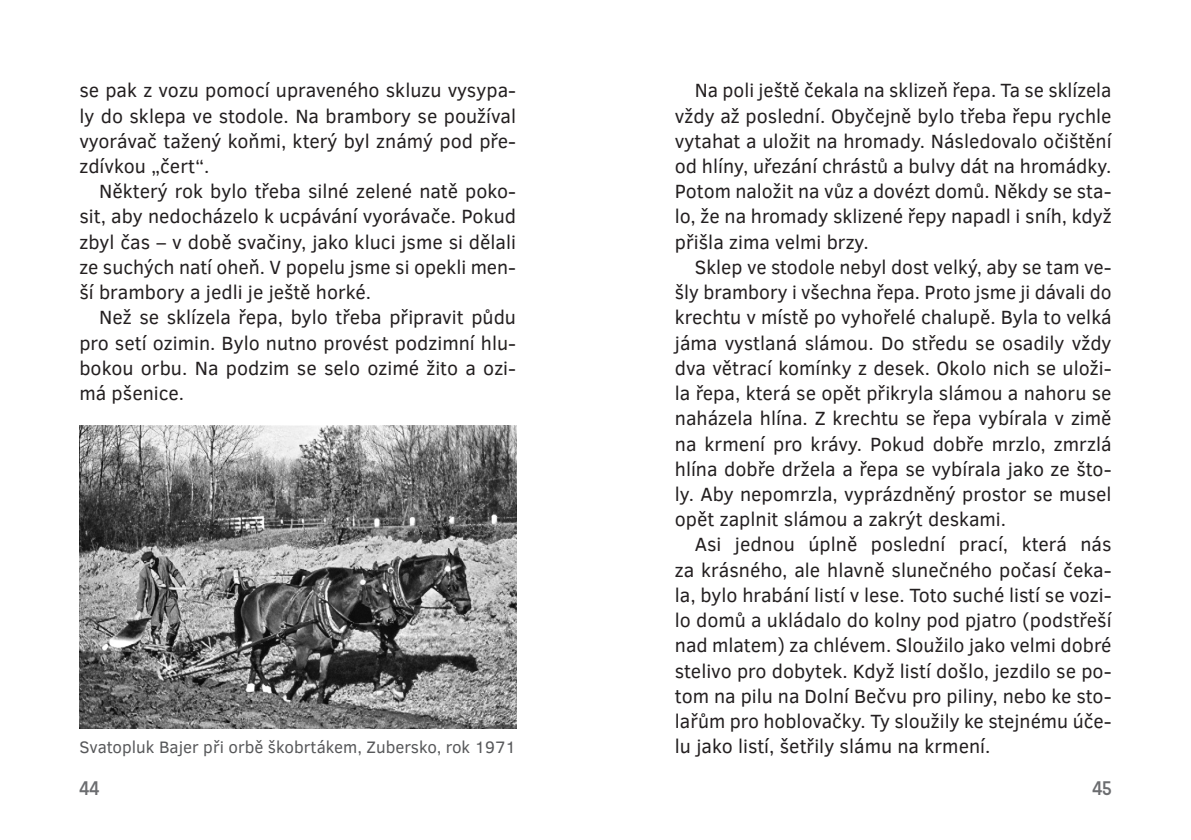
<style>
.page{position:relative;width:1191px;height:840px;background:#fff}
.page>*{position:absolute;margin:0;border:0;box-sizing:border-box;transform-origin:0 0}
.Text-deleni-Lepsi-me{font:19.6px/25.2px "Clear Sans";color:#231f20;text-align:justify}
.t1{font:600 19.6px "Ladislav";color:#6c6d70}
.Popiska_fota{font:17px "Clear Sans";color:#57585a}
</style>
<div class="page">
<img style="left:79px;top:425px;width:437px;height:302px">
<p class="Text-deleni-Lepsi-me" style="left:79px;top:78px;width:438px">se pak z vozu pomocí upraveného skluzu vysypa&shy;ly do sklepa ve stodole. Na brambory se používal vyorávač tažený koňmi, který byl známý pod pře&shy;zdívkou „čert“.</p>
<p class="Text-deleni-Lepsi-me" style="left:79px;top:179px;width:438px;text-indent:20px">Některý rok bylo třeba silné zelené natě poko&shy;sit, aby nedocházelo k ucpávání vyorávače. Pokud zbyl čas – v době svačiny, jako kluci jsme si dělali ze suchých natí oheň. V popelu jsme si opekli men&shy;ší brambory a jedli je ještě horké.</p>
<p class="Text-deleni-Lepsi-me" style="left:79px;top:305px;width:438px;text-indent:20px">Než se sklízela řepa, bylo třeba připravit půdu pro setí ozimin. Bylo nutno provést podzimní hlu&shy;bokou orbu. Na podzim se selo ozimé žito a ozi&shy;má pšenice.</p>
<p class="Popiska_fota" style="left:79px;top:735px;width:438px">Svatopluk Bajer při orbě škobrtákem, Zubersko, rok 1971</p>
<p class="Text-deleni-Lepsi-me" style="left:675px;top:78px;width:438px;text-indent:20px">Na poli ještě čekala na sklizeň řepa. Ta se sklízela vždy až poslední. Obyčejně bylo třeba řepu rychle vytahat a uložit na hromady. Následovalo očištění od hlíny, uřezání chrástů a bulvy dát na hromádky.<br>Potom naložit na vůz a dovézt domů. Někdy se sta&shy;lo, že na hromady sklizené řepy napadl i sníh, když přišla zima velmi brzy.</p>
<p class="Text-deleni-Lepsi-me" style="left:675px;top:254px;width:438px;text-indent:20px">Sklep ve stodole nebyl dost velký, aby se tam ve&shy;šly brambory i všechna řepa. Proto jsme ji dávali do krechtu v místě po vyhořelé chalupě. Byla to velká jáma vystlaná slámou. Do středu se osadily vždy dva větrací komínky z desek. Okolo nich se uloži&shy;la řepa, která se opět přikryla slámou a nahoru se naházela hlína. Z krechtu se řepa vybírala v zimě na krmení pro krávy. Pokud dobře mrzlo, zmrzlá hlína dobře držela a řepa se vybírala jako ze što&shy;ly. Aby nepomrzla, vyprázdněný prostor se musel opět zaplnit slámou a zakrýt deskami.</p>
<p class="Text-deleni-Lepsi-me" style="left:675px;top:531px;width:438px;text-indent:20px">Asi jednou úplně poslední prací, která nás za krásného, ale hlavně slunečného počasí čeka&shy;la, bylo hrabání listí v lese. Toto suché listí se vozi&shy;lo domů a ukládalo do kolny pod pjatro (podstřeší nad mlatem) za chlévem. Sloužilo jako velmi dobré stelivo pro dobytek. Když listí došlo, jezdilo se po&shy;tom na pilu na Dolní Bečvu pro piliny, nebo ke sto&shy;lařům pro hoblovačky. Ty sloužily ke stejnému úče&shy;lu jako listí, šetřily slámu na krmení.</p>
<p class="t1" style="left:79px;top:775px;width:22px">44</p>
<p class="t1" style="left:1092px;top:775px;width:21px">45</p>
</div>
